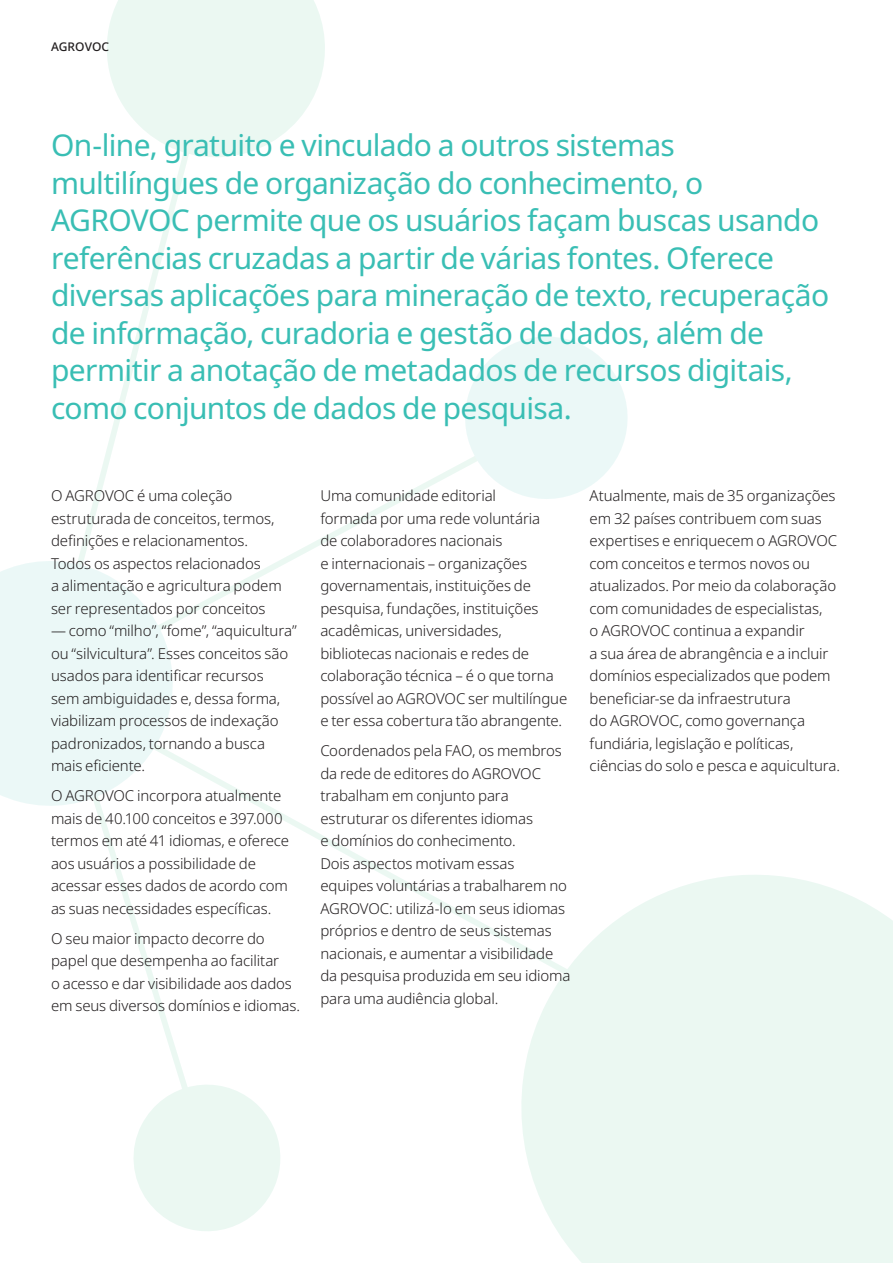
<style>
.page{position:relative;width:893px;height:1263px;background:#fff}
.page>*{position:absolute;margin:0;border:0;box-sizing:border-box;transform-origin:0 0}
.t1{font:30px/37.5px "Noto Sans";letter-spacing:-.02em;color:#39beb4}
.t2{font:300 15px/22.5px "Noto Sans";letter-spacing:-.01em;color:#231f20}
.t3{font:500 12px "Noto Sans";color:#231f20}
</style>
<div class="page">
<svg style="left:117px;top:171px;width:67px;height:239px"></svg>
<svg style="left:81px;top:410px;width:376px;height:207px"></svg>
<svg style="left:457px;top:337px;width:171px;height:162px"></svg>
<svg style="left:134px;top:1085px;width:146px;height:146px"></svg>
<svg style="left:521px;top:875px;width:372px;height:388px;background:#ecf8f2"></svg>
<svg style="left:107px;top:0;width:218px;height:171px"></svg>
<svg style="left:133px;top:989px;width:81px;height:178px"></svg>
<svg style="left:99px;top:761px;width:492px;height:228px"></svg>
<svg style="left:0;top:548px;width:186px;height:271px;fill:#ebf8f7"></svg>
<p class="t3" style="left:51px;top:38px;width:60px">AGROVOC</p>
<p class="t1" style="left:51px;top:127px;width:780px">On-line, gratuito e vinculado a outros sistemas multilíngues de organização do conhecimento, o AGROVOC permite que os usuários façam buscas usando referências cruzadas a partir de várias fontes. Oferece diversas aplicações para mineração de texto, recuperação de informação, curadoria e gestão de dados, além de permitir a anotação de metadados de recursos digitais, como conjuntos de dados de pesquisa.</p>
<p class="t2" style="left:51px;top:485px;width:232px">O AGROVOC é uma coleção estruturada de conceitos, termos, definições e relacionamentos.<br>Todos os aspectos relacionados<br>a alimentação e agricultura podem ser representados por conceitos</p>
<p class="t2" style="left:51px;top:620px;width:247px">— como “milho”, “fome”, “aquicultura” ou “silvicultura”. Esses conceitos são usados para identificar recursos<br>sem ambiguidades e, dessa forma, viabilizam processos de indexação padronizados, tornando a busca mais eficiente.</p>
<p class="t2" style="left:51px;top:785px;width:239px">O AGROVOC incorpora atualmente mais de 40.100 conceitos e 397.000 termos em até 41 idiomas, e oferece aos usuários a possibilidade de acessar esses dados de acordo com as suas necessidades específicas.</p>
<p class="t2" style="left:51px;top:927px;width:251px">O seu maior impacto decorre do papel que desempenha ao facilitar<br>o acesso e dar visibilidade aos dados em seus diversos domínios e idiomas.</p>
<p class="t2" style="left:320px;top:485px;width:249px">Uma comunidade editorial<br>formada por uma rede voluntária<br>de colaboradores nacionais<br>e internacionais – organizações governamentais, instituições de pesquisa, fundações, instituições acadêmicas, universidades, bibliotecas nacionais e redes de colaboração técnica – é o que torna possível ao AGROVOC ser multilíngue e ter essa cobertura tão abrangente.</p>
<p class="t2" style="left:320px;top:740px;width:252px">Coordenados pela FAO, os membros da rede de editores do AGROVOC trabalham em conjunto para estruturar os diferentes idiomas<br>e domínios do conhecimento.<br>Dois aspectos motivam essas equipes voluntárias a trabalharem no<br>AGROVOC: utilizá-lo em seus idiomas próprios e dentro de seus sistemas nacionais, e aumentar a visibilidade da pesquisa produzida em seu idioma para uma audiência global.</p>
<p class="t2" style="left:590px;top:485px;width:252px">Atualmente, mais de 35 organizações em 32 países contribuem com suas expertises e enriquecem o AGROVOC com conceitos e termos novos ou atualizados. Por meio da colaboração com comunidades de especialistas,<br>o AGROVOC continua a expandir<br>a sua área de abrangência e a incluir domínios especializados que podem beneficiar-se da infraestrutura<br>do AGROVOC, como governança fundiária, legislação e políticas, ciências do solo e pesca e aquicultura.</p>
</div>
